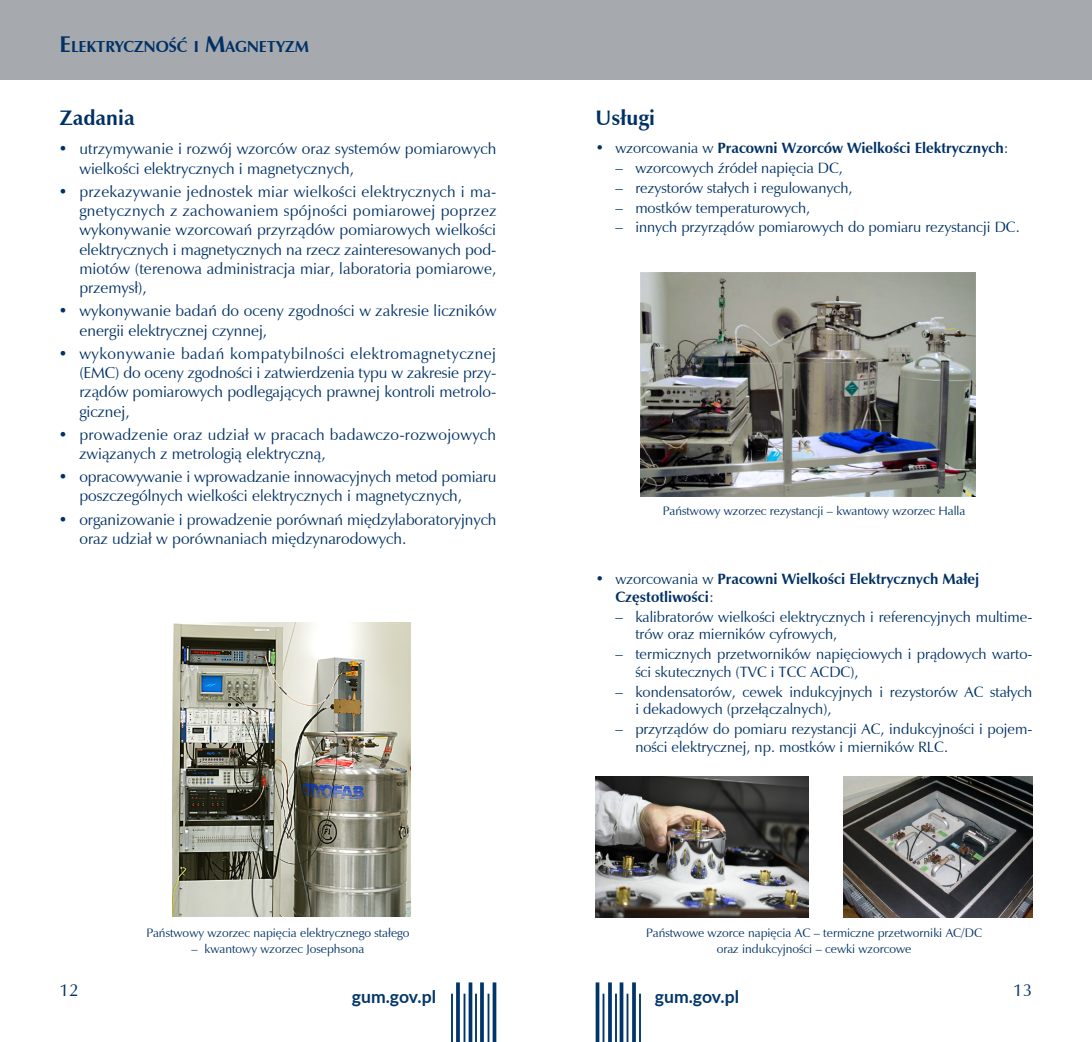
<style>
.page{position:relative;width:1092px;height:1042px;background:#fff}
.page>*{position:absolute;margin:0;border:0;box-sizing:border-box;transform-origin:0 0}
.zadania{font:700 21px "Zapf Humanist 601 L2";color:#003165}
.t1{font:700 17.5px "Lato";color:#00356b}
.t2{font:17.5px "Zapf Humanist 601 L2";color:#003165}
.zywa_pagina{font:700 15.92px "Zapf Humanist 601 L2";color:#003165}
.tekst_wciety{font:15.75px/19.2px "Zapf Humanist 601 L2";color:#003165}
.tekst{font:14.88px/17.5px "Zapf Humanist 601 L2";color:#003165}
.tekst-2{font:700 14.88px/17.5px "Zapf Humanist 601 L2";color:#003165}
.podpis{font:12.25px/15.8px "Zapf Humanist 601 L2";color:#003165;text-align:center}
.s1{font-size:22.75px}
.s2{font-weight:400}
</style>
<div class="page">
<svg style="left:595px;top:982px;width:4px;height:60px"></svg>
<svg style="left:619px;top:982px;width:4px;height:60px"></svg>
<svg style="left:608px;top:982px;width:4px;height:60px"></svg>
<hr style="left:632px;top:982px;width:3px;height:60px;background:#00356b">
<hr style="left:602px;top:993px;width:2px;height:49px;background:#00356b">
<hr style="left:626px;top:993px;width:2px;height:49px;background:#00356b">
<hr style="left:615px;top:993px;width:2px;height:49px;background:#00356b">
<hr style="left:639px;top:993px;width:2px;height:49px;background:#00356b">
<svg style="left:492px;top:982px;width:4px;height:60px"></svg>
<svg style="left:468px;top:982px;width:4px;height:60px"></svg>
<svg style="left:480px;top:982px;width:4px;height:60px"></svg>
<svg style="left:456px;top:982px;width:4px;height:60px"></svg>
<hr style="left:487px;top:993px;width:2px;height:49px;background:#00356b">
<hr style="left:463px;top:993px;width:2px;height:49px;background:#00356b">
<hr style="left:475px;top:993px;width:2px;height:49px;background:#00356b">
<hr style="left:451px;top:993px;width:2px;height:49px;background:#00356b">
<div style="left:546px;top:0;width:545px;height:79px;background:#a6a9ae"></div>
<div style="left:0;top:0;width:546px;height:79px;background:#a6a9ae"></div>
<img style="left:843px;top:776px;width:189px;height:142px">
<img style="left:173px;top:622px;width:238px;height:294px">
<img style="left:640px;top:273px;width:335px;height:223px">
<img style="left:595px;top:776px;width:213px;height:142px">
<p class="zywa_pagina" style="left:60px;top:36px;width:251px"><span class="s1">E</span> LEKTRYCZNOŚĆ I <span class="s1">M</span>AGNETYZM</p>
<p class="zadania" style="left:60px;top:104px;width:77px">Zadania</p>
<p class="tekst_wciety" style="left:79px;top:139px;width:418px;text-indent:-20px">• utrzymywanie i rozwój wzorców oraz systemów pomiarowych wielkości elektrycznych i magnetycznych,</p>
<p class="tekst_wciety" style="left:79px;top:182px;width:418px;text-align:justify;text-indent:-20px">• przekazywanie jednostek miar wielkości elektrycznych i ma&shy;gnetycznych z zachowaniem spójności pomiarowej poprzez wykonywanie wzorcowań przyrządów pomiarowych wielkości elektrycznych i magnetycznych na rzecz zainteresowanych pod&shy;miotów (terenowa administracja miar, laboratoria pomiarowe, przemysł),</p>
<p class="tekst_wciety" style="left:79px;top:301px;width:418px;text-indent:-20px">• wykonywanie badań do oceny zgodności w zakresie liczników energii elektrycznej czynnej,</p>
<p class="tekst_wciety" style="left:79px;top:344px;width:418px;text-align:justify;text-indent:-20px">• wykonywanie badań kompatybilności elektromagnetycznej (EMC) do oceny zgodności i zatwierdzenia typu w zakresie przy&shy;rządów pomiarowych podlegających prawnej kontroli metrolo&shy;gicznej,</p>
<p class="tekst_wciety" style="left:79px;top:424px;width:418px;text-indent:-20px">• prowadzenie oraz udział w pracach badawczo-rozwojowych związanych z metrologią elektryczną,</p>
<p class="tekst_wciety" style="left:79px;top:467px;width:418px;text-indent:-20px">• opracowywanie i wprowadzanie innowacyjnych metod pomiaru poszczególnych wielkości elektrycznych i magnetycznych,</p>
<p class="tekst_wciety" style="left:79px;top:509px;width:418px;text-indent:-20px">• organizowanie i prowadzenie porównań międzylaboratoryjnych oraz udział w porównaniach międzynarodowych.</p>
<p class="podpis" style="left:146px;top:925px;width:265px">Państwowy wzorzec napięcia elektrycznego stałego</p>
<p class="podpis" style="left:192px;top:941px;width:174px">– kwantowy wzorzec Josephsona</p>
<p class="zadania" style="left:595px;top:104px;width:61px">Usługi</p>
<p class="tekst-2" style="left:595px;top:138px;width:414px"><span class="s2">• wzorcowania w</span> Pracowni Wzorców Wielkości Elektrycznych<span class="s2">:</span></p>
<p class="tekst" style="left:615px;top:159px;width:229px">– wzorcowych źródeł napięcia DC,</p>
<p class="tekst" style="left:615px;top:178px;width:238px">– rezystorów stałych i regulowanych,</p>
<p class="tekst" style="left:615px;top:198px;width:196px">– mostków temperaturowych,</p>
<p class="tekst" style="left:615px;top:218px;width:406px">– innych przyrządów pomiarowych do pomiaru rezystancji DC.</p>
<p class="podpis" style="left:662px;top:503px;width:304px">Państwowy wzorzec rezystancji – kwantowy wzorzec Halla</p>
<p class="tekst-2" style="left:615px;top:570px;width:365px;text-indent:-20px"><span class="s2">• wzorcowania w</span> Pracowni Wielkości Elektrycznych Małej<br>Częstotliwości<span class="s2">:</span></p>
<p class="tekst" style="left:635px;top:608px;width:398px;text-indent:-20px">– kalibratorów wielkości elektrycznych i referencyjnych multime&shy;trów oraz mierników cyfrowych,</p>
<p class="tekst" style="left:635px;top:645px;width:398px;text-indent:-20px">– termicznych przetworników napięciowych i prądowych warto&shy;ści skutecznych (TVC i TCC ACDC),</p>
<p class="tekst" style="left:635px;top:682px;width:398px;text-indent:-20px">– kondensatorów, cewek indukcyjnych i rezystorów AC stałych i dekadowych (przełączalnych),</p>
<p class="tekst" style="left:635px;top:720px;width:398px;text-indent:-20px">– przyrządów do pomiaru rezystancji AC, indukcyjności i pojem&shy;ności elektrycznej, np. mostków i mierników RLC.</p>
<p class="podpis" style="left:646px;top:925px;width:337px">Państwowe wzorce napięcia AC – termiczne przetworniki AC/DC oraz indukcyjności – cewki wzorcowe</p>
<p class="t2" style="left:60px;top:978px;width:21px">12</p>
<p class="t2" style="left:1013px;top:978px;width:21px">13</p>
<p class="t1" style="left:352px;top:983px;width:86px">gum.gov.pl</p>
<p class="t1" style="left:654px;top:983px;width:86px">gum.gov.pl</p>
</div>
